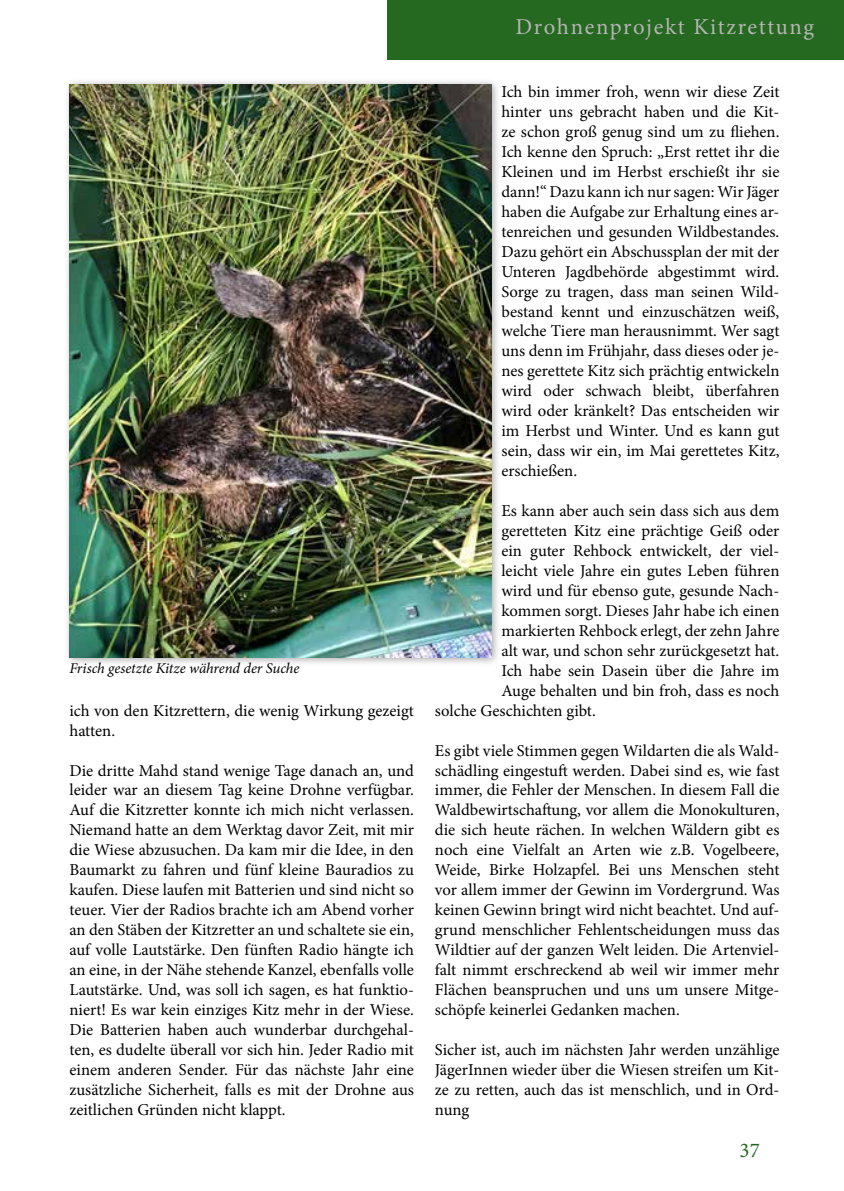
<style>
.page{position:relative;width:844px;height:1191px;background:#fff}
.page>*{position:absolute;margin:0;border:0;box-sizing:border-box;transform-origin:0 0}
.t1{font:22.75px "Minion Pro";letter-spacing:.07em;color:#b5b4b4}
.t2{font:21px "Minion Pro";color:#256820}
.t3{font:16.62px/19.9px "Minion Pro";color:#000;text-align:justify}
.t4{font:italic 14.88px "Minion Pro";letter-spacing:-.005em;color:#000}
</style>
<div class="page">
<div style="left:63px;top:78px;width:437px;height:589px;background:#000;opacity:.35"></div>
<img style="left:69px;top:84px;width:422px;height:573px">
<div style="left:387px;top:0;width:456px;height:60px;background:#256820"></div>
<p class="t4" style="left:69px;top:658px;width:231px">Frisch gesetzte Kitze während der Suche</p>
<p class="t3" style="left:69px;top:700px;width:346px">ich von den Kitzrettern, die wenig Wirkung gezeigt hatten.</p>
<p class="t3" style="left:69px;top:760px;width:346px">Die dritte Mahd stand wenige Tage danach an, und leider war an diesem Tag keine Drohne verfügbar.<br>Auf die Kitzretter konnte ich mich nicht verlassen.<br>Niemand hatte an dem Werktag davor Zeit, mit mir die Wiese abzusuchen. Da kam mir die Idee, in den Baumarkt zu fahren und fünf kleine Bauradios zu kaufen. Diese laufen mit Batterien und sind nicht so teuer. Vier der Radios brachte ich am Abend vorher an den Stäben der Kitzretter an und schaltete sie ein, auf volle Lautstärke. Den fünften Radio hängte ich an eine, in der Nähe stehende Kanzel, ebenfalls volle Lautstärke. Und, was soll ich sagen, es hat funktio&shy;niert! Es war kein einziges Kitz mehr in der Wiese.<br>Die Batterien haben auch wunderbar durchgehal&shy;ten, es dudelte überall vor sich hin. Jeder Radio mit einem anderen Sender. Für das nächste Jahr eine zusätzliche Sicherheit, falls es mit der Drohne aus zeitlichen Gründen nicht klappt.</p>
<h1 class="t1" style="left:515px;top:12px;width:300px">Drohnenprojekt Kitzrettung</h1>
<p class="t3" style="left:501px;top:82px;width:279px">Ich bin immer froh, wenn wir diese Zeit hinter uns gebracht haben und die Kit&shy;ze schon groß genug sind um zu fliehen.<br>Ich kenne den Spruch: „Erst rettet ihr die Kleinen und im Herbst erschießt ihr sie dann!“ Dazu kann ich nur sagen: Wir Jäger haben die Aufgabe zur Erhaltung eines ar&shy;tenreichen und gesunden Wildbestandes.<br>Dazu gehört ein Abschussplan der mit der Unteren Jagdbehörde abgestimmt wird.<br>Sorge zu tragen, dass man seinen Wild&shy;bestand kennt und einzuschätzen weiß, welche Tiere man herausnimmt. Wer sagt uns denn im Frühjahr, dass dieses oder je&shy;nes gerettete Kitz sich prächtig entwickeln wird oder schwach bleibt, überfahren wird oder kränkelt? Das entscheiden wir im Herbst und Winter. Und es kann gut sein, dass wir ein, im Mai gerettetes Kitz, erschießen.</p>
<p class="t3" style="left:501px;top:501px;width:279px">Es kann aber auch sein dass sich aus dem</p>
<p class="t3" style="left:501px;top:521px;width:279px">geretteten Kitz eine prächtige Geiß oder</p>
<p class="t3" style="left:501px;top:541px;width:279px">ein guter Rehbock entwickelt, der viel-</p>
<p class="t3" style="left:501px;top:561px;width:279px">leicht viele Jahre ein gutes Leben führen</p>
<p class="t3" style="left:501px;top:580px;width:279px">wird und für ebenso gute, gesunde Nach-</p>
<p class="t3" style="left:501px;top:600px;width:279px">kommen sorgt. Dieses Jahr habe ich einen</p>
<p class="t3" style="left:501px;top:620px;width:279px">markierten Rehbock erlegt, der zehn Jahre</p>
<p class="t3" style="left:501px;top:640px;width:279px">alt war, und schon sehr zurückgesetzt hat.</p>
<p class="t3" style="left:501px;top:660px;width:279px">Ich habe sein Dasein über die Jahre im</p>
<p class="t3" style="left:501px;top:680px;width:279px">Auge behalten und bin froh, dass es noch</p>
<p class="t3" style="left:435px;top:700px;width:162px">solche Geschichten gibt.</p>
<p class="t3" style="left:435px;top:740px;width:346px">Es gibt viele Stimmen gegen Wildarten die als Wald&shy;schädling eingestuft werden. Dabei sind es, wie fast immer, die Fehler der Menschen. In diesem Fall die Waldbewirtschaftung, vor allem die Monokulturen, die sich heute rächen. In welchen Wäldern gibt es noch eine Vielfalt an Arten wie z.B. Vogelbeere, Weide, Birke Holzapfel. Bei uns Menschen steht vor allem immer der Gewinn im Vordergrund. Was keinen Gewinn bringt wird nicht beachtet. Und auf&shy;grund menschlicher Fehlentscheidungen muss das Wildtier auf der ganzen Welt leiden. Die Artenviel&shy;falt nimmt erschreckend ab weil wir immer mehr Flächen beanspruchen und uns um unsere Mitge&shy;schöpfe keinerlei Gedanken machen.</p>
<p class="t3" style="left:435px;top:1039px;width:346px">Sicher ist, auch im nächsten Jahr werden unzählige JägerInnen wieder über die Wiesen streifen um Kit&shy;ze zu retten, auch das ist menschlich, und in Ord&shy;nung</p>
<p class="t2" style="left:739px;top:1135px;width:22px">37</p>
</div>
